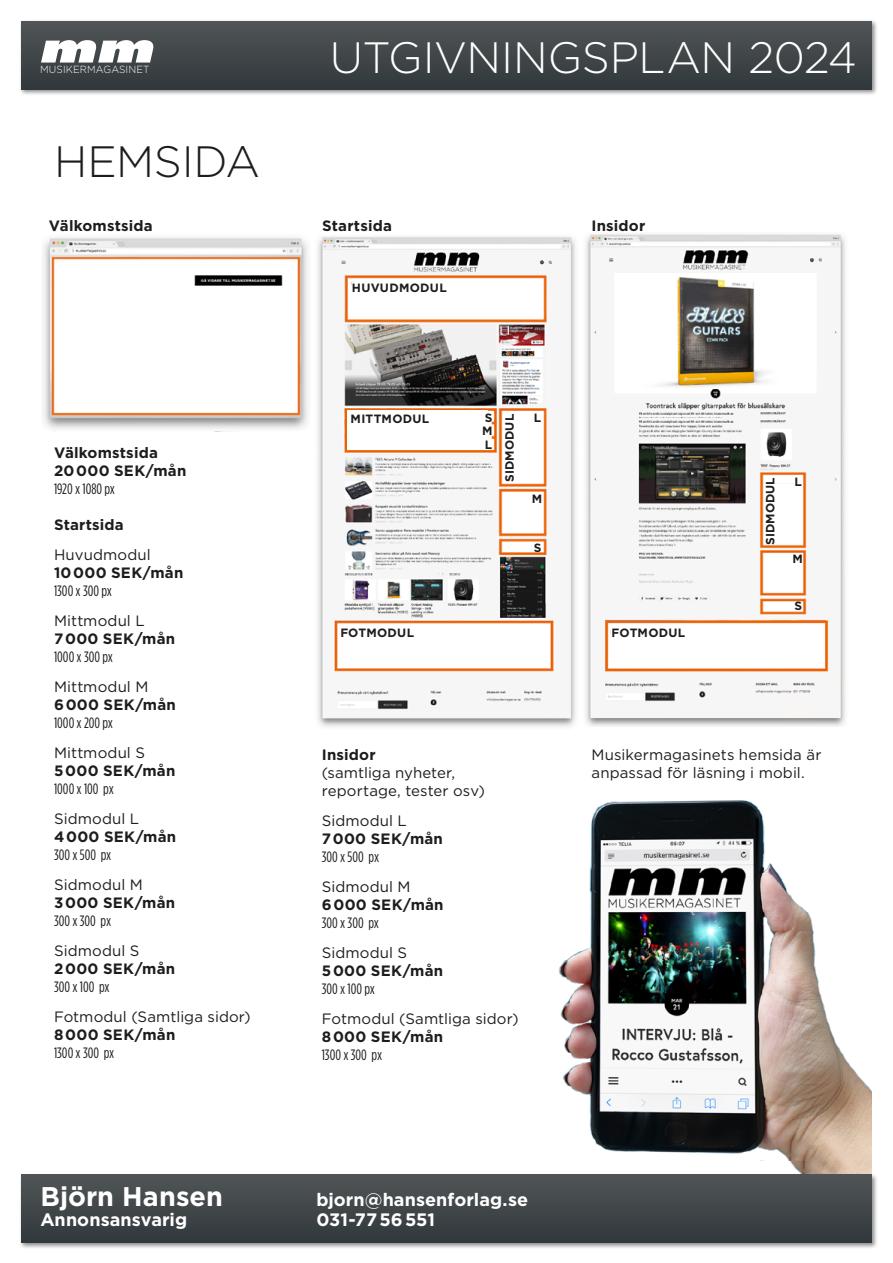
<style>
.page{position:relative;width:893px;height:1263px;background:#fff}
.page>*{position:absolute;margin:0;border:0;box-sizing:border-box;transform-origin:0 0}
.t1{font:300 43.8px "Gotham HTF";letter-spacing:-.01em;color:#fff}
.t2{font:300 43.8px "Gotham HTF";letter-spacing:-.005em;color:#1d1d1b}
.t3{font:700 27px "Gotham HTF";letter-spacing:.005em;color:#fff}
.t4{font:700 18px/19.5px "Gotham HTF";letter-spacing:.005em;color:#fff}
.t5{font:15px/18px "Gotham HTF";letter-spacing:.005em;color:#1d1d1b}
.t6{font:700 15px/18px "Gotham HTF";letter-spacing:.015em;color:#1d1d1b}
.t7{font:condensed 15px "Gotham HTF";letter-spacing:.005em;color:#1d1d1b}
.t8{font:700 12px/13.4px "Gotham HTF";letter-spacing:.02em;color:#1d1d1b;text-align:justify}
.t9{font:700 12px "Gotham HTF";letter-spacing:-.005em;color:#1d1d1b}
.t10{font:300 10.35px "Gotham HTF";letter-spacing:.015em;color:#fff;scale:.96 1}
</style>
<div class="page">
<img style="left:559px;top:800px;width:313px;height:373px">
<img style="left:43px;top:238px;width:265px;height:191px">
<img style="left:317px;top:237px;width:259px;height:490px">
<div style="left:352px;top:282px;width:97px;height:12px;background:#fff"></div>
<div style="left:347px;top:411px;width:141px;height:39px;background:#fff"></div>
<div style="left:504px;top:412px;width:32px;height:7px;background:#fff"></div>
<div style="left:504px;top:412px;width:10px;height:70px;background:#fff"></div>
<div style="left:504px;top:495px;width:32px;height:6px;background:#fff"></div>
<div style="left:503px;top:544px;width:32px;height:6px;background:#fff"></div>
<div style="left:340px;top:627px;width:79px;height:10px;background:#fff"></div>
<div style="left:534px;top:412px;width:7px;height:10px;background:#fff"></div>
<div style="left:532px;top:492px;width:10px;height:11px;background:#fff"></div>
<img style="left:585px;top:389px;width:261px;height:22px">
<img style="left:585px;top:234px;width:261px;height:39px">
<img style="left:585px;top:273px;width:261px;height:116px">
<img style="left:585px;top:411px;width:261px;height:316px">
<img style="left:585px;top:419px;width:261px;height:256px">
<div style="left:612px;top:627px;width:78px;height:10px;background:#fff"></div>
<div style="left:765px;top:476px;width:31px;height:7px;background:#fff"></div>
<div style="left:764px;top:475px;width:10px;height:70px;background:#fff"></div>
<div style="left:795px;top:475px;width:7px;height:11px;background:#fff"></div>
<div style="left:765px;top:556px;width:31px;height:7px;background:#fff"></div>
<div style="left:792px;top:553px;width:11px;height:10px;background:#fff"></div>
<div style="left:765px;top:603px;width:32px;height:6px;background:#fff"></div>
<div style="left:20px;top:20px;width:858px;height:76px;background:#1d1d1b;opacity:.5"></div>
<div style="left:21px;top:21px;width:851px;height:69px;background:linear-gradient(to bottom,#515456,#30383b)"></div>
<svg style="left:41px;top:40px;width:113px;height:23px"></svg>
<div style="left:20px;top:1173px;width:858px;height:76px;background:#1d1d1b;opacity:.5"></div>
<div style="left:21px;top:1175px;width:851px;height:68px;background:linear-gradient(to bottom,#515456,#31393c)"></div>
<p class="t10" style="left:40px;top:64px;width:115px">MUSIKERMAGASINET</p>
<h1 class="t2" style="left:54px;top:138px;width:208px">HEMSIDA</h1>
<p class="t6" style="left:49px;top:216px;width:105px">Välkomstsida</p>
<p class="t6" style="left:54px;top:443px;width:134px">Välkomstsida<br>20000 SEK/mån</p>
<p class="t7" style="left:54px;top:481px;width:63px">1920 x 1080 px</p>
<p class="t6" style="left:54px;top:516px;width:71px">Startsida</p>
<p class="t5" style="left:54px;top:546px;width:98px">Huvudmodul</p>
<p class="t6" style="left:54px;top:564px;width:131px">10000 SEK/mån</p>
<p class="t7" style="left:54px;top:583px;width:60px">1300 x 300 px</p>
<p class="t5" style="left:54px;top:612px;width:92px">Mittmodul L</p>
<p class="t6" style="left:54px;top:630px;width:123px">7000 SEK/mån</p>
<p class="t7" style="left:54px;top:649px;width:61px">1000 x 300 px</p>
<p class="t5" style="left:54px;top:678px;width:96px">Mittmodul M</p>
<p class="t6" style="left:54px;top:696px;width:123px">6000 SEK/mån</p>
<p class="t7" style="left:54px;top:715px;width:61px">1000 x 200 px</p>
<p class="t5" style="left:54px;top:744px;width:93px">Mittmodul S</p>
<p class="t6" style="left:54px;top:762px;width:123px">5000 SEK/mån</p>
<p class="t7" style="left:54px;top:781px;width:61px">1000 x 100 px</p>
<p class="t5" style="left:54px;top:810px;width:87px">Sidmodul L</p>
<p class="t6" style="left:54px;top:828px;width:124px">4000 SEK/mån</p>
<p class="t7" style="left:54px;top:847px;width:59px">300 x 500 px</p>
<p class="t5" style="left:54px;top:876px;width:90px">Sidmodul M</p>
<p class="t6" style="left:54px;top:894px;width:123px">3000 SEK/mån</p>
<p class="t7" style="left:54px;top:913px;width:59px">300 x 300 px</p>
<p class="t5" style="left:54px;top:942px;width:87px">Sidmodul S</p>
<p class="t6" style="left:54px;top:960px;width:123px">2000 SEK/mån</p>
<p class="t7" style="left:54px;top:979px;width:57px">300 x 100 px</p>
<p class="t5" style="left:54px;top:1008px;width:198px">Fotmodul (Samtliga sidor)</p>
<p class="t6" style="left:54px;top:1026px;width:123px">8000 SEK/mån</p>
<p class="t7" style="left:54px;top:1045px;width:62px">1300 x 300 px</p>
<h2 class="t3" style="left:40px;top:1181px;width:184px">Björn Hansen</h2>
<p class="t4" style="left:40px;top:1209px;width:148px">Annonsansvarig</p>
<h1 class="t1" style="left:330px;top:34px;width:529px">UTGIVNINGSPLAN 2024</h1>
<p class="t6" style="left:322px;top:216px;width:71px">Startsida</p>
<p class="t6" style="left:591px;top:216px;width:55px">Insidor</p>
<p class="t8" style="left:352px;top:281px;width:96px">HUVUDMODUL</p>
<p class="t8" style="left:482px;top:411px;width:12px">S M L</p>
<p class="t8" style="left:351px;top:412px;width:80px">MITTMODUL</p>
<p class="t8" style="left:502px;top:482px;width:69px;rotate:-90deg">SIDMODUL</p>
<p class="t8" style="left:534px;top:411px;width:9px">L</p>
<p class="t8" style="left:532px;top:491px;width:12px">M</p>
<p class="t8" style="left:534px;top:540px;width:9px">S</p>
<p class="t9" style="left:763px;top:545px;width:69px;rotate:-90deg">SIDMODUL</p>
<p class="t8" style="left:795px;top:474px;width:9px">L</p>
<p class="t8" style="left:792px;top:552px;width:12px">M</p>
<p class="t8" style="left:795px;top:599px;width:9px">S</p>
<p class="t8" style="left:340px;top:626px;width:75px">FOTMODUL</p>
<p class="t8" style="left:612px;top:626px;width:75px">FOTMODUL</p>
<p class="t6" style="left:322px;top:745px;width:55px">Insidor</p>
<p class="t5" style="left:322px;top:763px;width:165px">(samtliga nyheter, reportage, tester osv)</p>
<p class="t5" style="left:322px;top:811px;width:87px">Sidmodul L</p>
<p class="t6" style="left:322px;top:829px;width:123px">7000 SEK/mån</p>
<p class="t7" style="left:322px;top:849px;width:59px">300 x 500 px</p>
<p class="t5" style="left:322px;top:877px;width:90px">Sidmodul M</p>
<p class="t6" style="left:322px;top:895px;width:123px">6000 SEK/mån</p>
<p class="t7" style="left:322px;top:915px;width:59px">300 x 300 px</p>
<p class="t5" style="left:322px;top:943px;width:87px">Sidmodul S</p>
<p class="t6" style="left:322px;top:961px;width:123px">5000 SEK/mån</p>
<p class="t7" style="left:322px;top:981px;width:55px">300 x 100 px</p>
<p class="t5" style="left:322px;top:1009px;width:198px">Fotmodul (Samtliga sidor)</p>
<p class="t6" style="left:322px;top:1027px;width:123px">8000 SEK/mån</p>
<p class="t7" style="left:322px;top:1047px;width:62px">1300 x 300 px</p>
<p class="t5" style="left:591px;top:745px;width:231px">Musikermagasinets hemsida är anpassad för läsning i mobil.</p>
<p class="t4" style="left:316px;top:1190px;width:213px">bjorn@hansenforlag.se<br>031-7756551</p>
</div>
